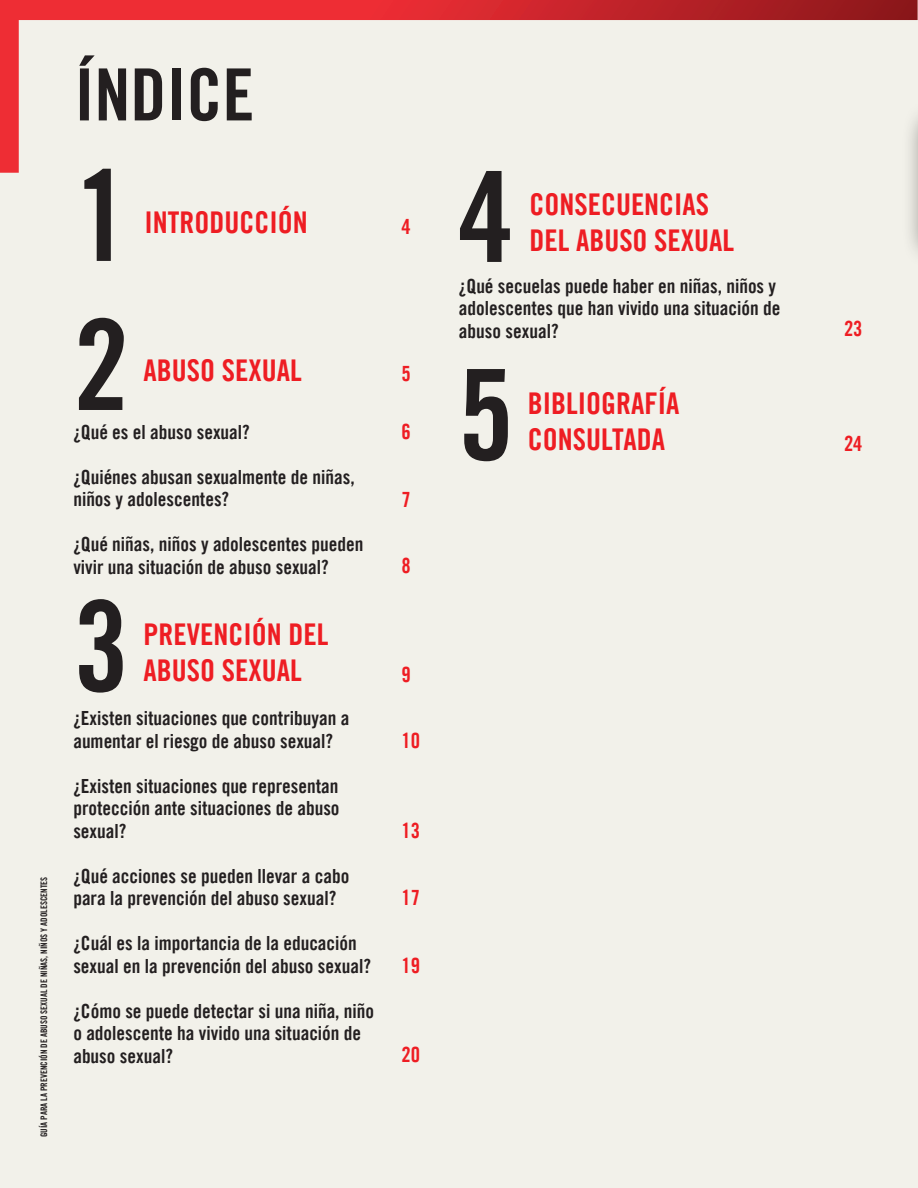
<style>
.page{position:relative;width:918px;height:1188px;background:#f2f1ea}
.page>*{position:absolute;margin:0;border:0;box-sizing:border-box;transform-origin:0 0}
.t1{font:126px/149.1px "Trade Gothic LT Com Bd Cn 20";color:#231f20}
.t2{font:72px "Trade Gothic LT Com Bd Cn 20";color:#231f20}
.t3{font:30px/36px "Trade Gothic LT Com Bd Cn 20";color:#ee1d23}
.t4{font:21px "Trade Gothic LT Com Bd Cn 20";color:#ee1d23}
.t5{font:19.5px/22.5px "Trade Gothic LT Com Bd Cn 20";color:#231f20}
.t6{font:9px "Trade Gothic LT Com Bd Cn 20";color:#231f20}
</style>
<div class="page">
<svg style="left:0;top:0;width:918px;height:173px"></svg>
<p class="t6" style="left:39px;top:1137px;width:262px;rotate:-90deg">GUÍA PARA LA PREVENCIÓN DE ABUSO SEXUAL DE NIÑAS, NIÑOS Y ADOLESCENTES</p>
<h2 class="t2" style="left:74px;top:51px;width:182px">ÍNDICE</h2>
<h1 class="t1" style="left:73px;top:141px;width:58px">1<br>2</h1>
<h3 class="t3" style="left:145px;top:205px;width:165px">INTRODUCCIÓN</h3>
<h3 class="t3" style="left:144px;top:352px;width:160px">ABUSO SEXUAL</h3>
<p class="t5" style="left:73px;top:421px;width:178px">¿Qué es el abuso sexual?</p>
<p class="t5" style="left:73px;top:466px;width:283px">¿Quiénes abusan sexualmente de niñas, niños y adolescentes?</p>
<p class="t5" style="left:73px;top:533px;width:292px">¿Qué niñas, niños y adolescentes pueden vivir una situación de abuso sexual?</p>
<h1 class="t1" style="left:73px;top:571px;width:57px">3</h1>
<h3 class="t3" style="left:144px;top:616px;width:186px">PREVENCIÓN DEL<br>ABUSO SEXUAL</h3>
<p class="t5" style="left:73px;top:707px;width:278px">¿Existen situaciones que contribuyan a aumentar el riesgo de abuso sexual?</p>
<p class="t5" style="left:73px;top:774px;width:268px;text-align:justify">¿Existen situaciones que representan protección ante situaciones de abuso sexual?</p>
<p class="t5" style="left:73px;top:864px;width:278px">¿Qué acciones se pueden llevar a cabo para la prevención del abuso sexual?</p>
<p class="t5" style="left:73px;top:932px;width:299px">¿Cuál es la importancia de la educación sexual en la prevención del abuso sexual?</p>
<p class="t5" style="left:73px;top:999px;width:302px">¿Cómo se puede detectar si una niña, niño o adolescente ha vivido una situación de abuso sexual?</p>
<p class="t4" style="left:402px;top:214px;width:11px">4</p>
<p class="t4" style="left:402px;top:360px;width:11px">5</p>
<p class="t4" style="left:402px;top:419px;width:11px">6</p>
<p class="t4" style="left:402px;top:487px;width:11px">7</p>
<p class="t4" style="left:402px;top:553px;width:11px">8</p>
<p class="t4" style="left:402px;top:662px;width:11px">9</p>
<p class="t4" style="left:402px;top:727px;width:20px">10</p>
<p class="t4" style="left:402px;top:817px;width:20px">13</p>
<p class="t4" style="left:402px;top:885px;width:20px">17</p>
<p class="t4" style="left:402px;top:953px;width:20px">19</p>
<p class="t4" style="left:402px;top:1042px;width:20px">20</p>
<h1 class="t1" style="left:458px;top:142px;width:57px">4</h1>
<h3 class="t3" style="left:529px;top:186px;width:206px">CONSECUENCIAS<br>DEL ABUSO SEXUAL</h3>
<p class="t5" style="left:459px;top:274px;width:323px">¿Qué secuelas puede haber en niñas, niños y adolescentes que han vivido una situación de abuso sexual?</p>
<h1 class="t1" style="left:458px;top:340px;width:57px">5</h1>
<h3 class="t3" style="left:528px;top:385px;width:153px">BIBLIOGRAFÍA<br>CONSULTADA</h3>
<p class="t4" style="left:844px;top:316px;width:20px">23</p>
<p class="t4" style="left:844px;top:431px;width:20px">24</p>
</div>
